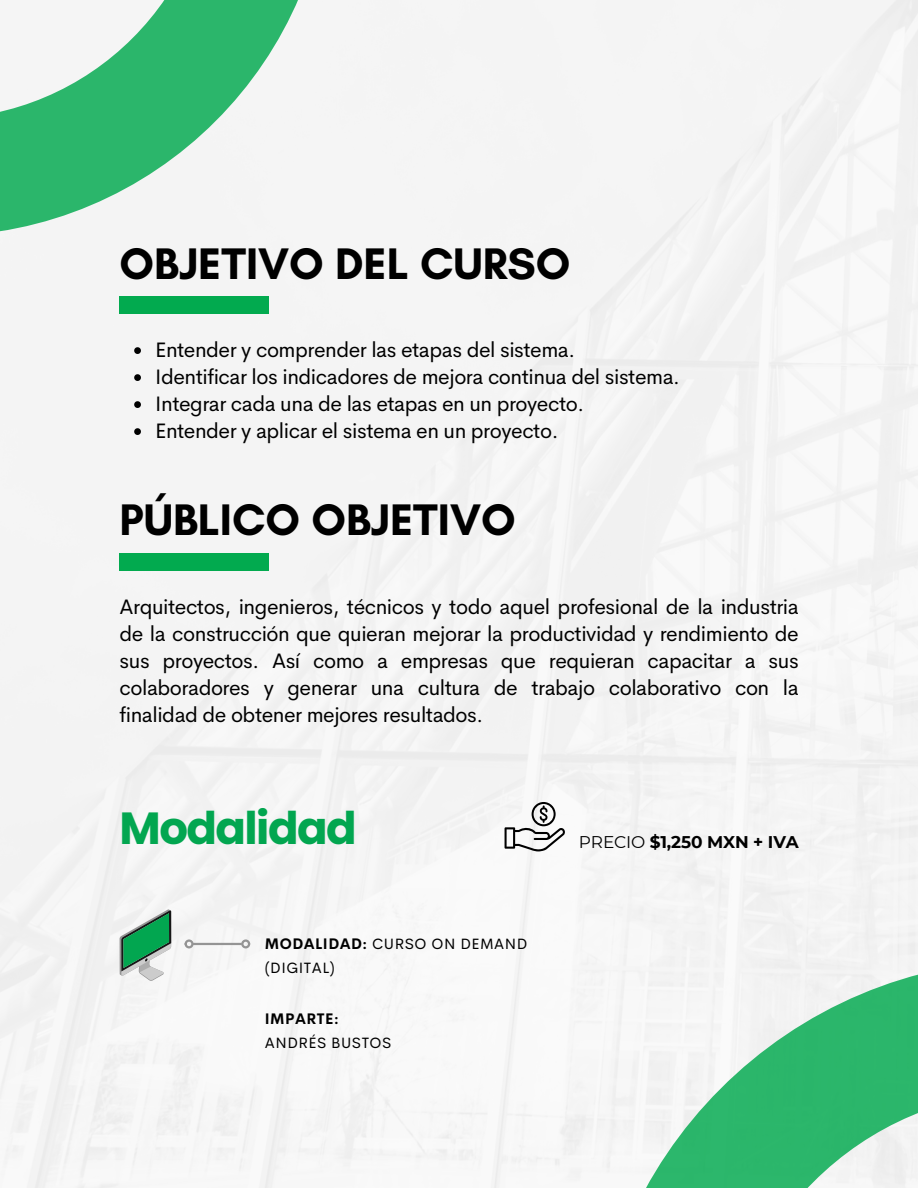
<style>
.page{position:relative;width:918px;height:1188px;background:#f4f4f4}
.page>*{position:absolute;margin:0;border:0;box-sizing:border-box;transform-origin:0 0}
.t1{font:700 45px "Glacial Indifference";color:#000}
.t2{font:700 45px "Poppins";letter-spacing:-.035em;color:#02a650}
.t3{font:21px/27px "Cerebri Sans";letter-spacing:-.02em;color:#000;text-align:justify}
.t4{font:700 16.95px "Montserrat";letter-spacing:-.01em;color:#000}
.t5{font:15px/23.7px "Cerebri Sans";letter-spacing:.035em;color:#000}
.t6{font:700 15px "Cerebri Sans";letter-spacing:.035em;color:#000}
.s1{font-weight:700}
.s2{font-weight:400}
</style>
<div class="page">
<svg style="left:592px;top:960px;width:326px;height:228px;fill:#f0f0f0"></svg>
<svg style="left:0;top:0;width:330px;height:236px;fill:#f4f4f4"></svg>
<div style="left:120px;top:297px;width:148px;height:17px;background:#02aa4f"></div>
<svg style="left:134px;top:347px;width:7px;height:7px"></svg>
<svg style="left:134px;top:374px;width:7px;height:7px"></svg>
<svg style="left:134px;top:401px;width:7px;height:7px"></svg>
<svg style="left:134px;top:428px;width:7px;height:7px"></svg>
<div style="left:120px;top:553px;width:148px;height:17px;background:#02aa4f"></div>
<svg style="left:120px;top:909px;width:51px;height:72px"></svg>
<hr style="left:193px;top:943px;width:49px;height:2px;background:#949494">
<div style="left:185px;top:939px;width:9px;height:9px;border:2px solid #949494;border-radius:50%"></div>
<div style="left:241px;top:939px;width:9px;height:9px;border:2px solid #949494;border-radius:50%"></div>
<svg style="left:505px;top:802px;width:60px;height:49px"></svg>
<p class="t1" style="left:120px;top:236px;width:453px">OBJETIVO DEL CURSO</p>
<h1 class="t3" style="left:155px;top:336px;width:421px">Entender y comprender las etapas del sistema.</h1>
<p class="t3" style="left:155px;top:363px;width:526px">Identificar los indicadores de mejora continua del sistema.</p>
<h3 class="t3" style="left:155px;top:390px;width:430px">Integrar cada una de las etapas en un proyecto.</h3>
<h3 class="t3" style="left:155px;top:417px;width:405px">Entender y aplicar el sistema en un proyecto.</h3>
<h3 class="t1" style="left:120px;top:492px;width:398px">PÚBLICO OBJETIVO</h3>
<h3 class="t3" style="left:120px;top:593px;width:681px">Arquitectos, ingenieros, técnicos y todo aquel profesional de la industria de la construcción que quieran mejorar la productividad y rendimiento de sus proyectos. Así como a empresas que requieran capacitar a sus colaboradores y generar una cultura de trabajo colaborativo con la finalidad de obtener mejores resultados.</h3>
<p class="t2" style="left:120px;top:797px;width:239px">Modalidad</p>
<h1 class="t5" style="left:265px;top:932px;width:264px"><span class="s1">MODALIDAD:</span> CURSO ON DEMAND (DIGITAL)</h1>
<h3 class="t6" style="left:265px;top:1009px;width:75px">IMPARTE:</h3>
<h2 class="t5" style="left:265px;top:1030px;width:128px">ANDRÉS BUSTOS</h2>
<p class="t4" style="left:579px;top:832px;width:222px"><span class="s2">PRECIO</span> $1,250 MXN + IVA</p>
</div>
